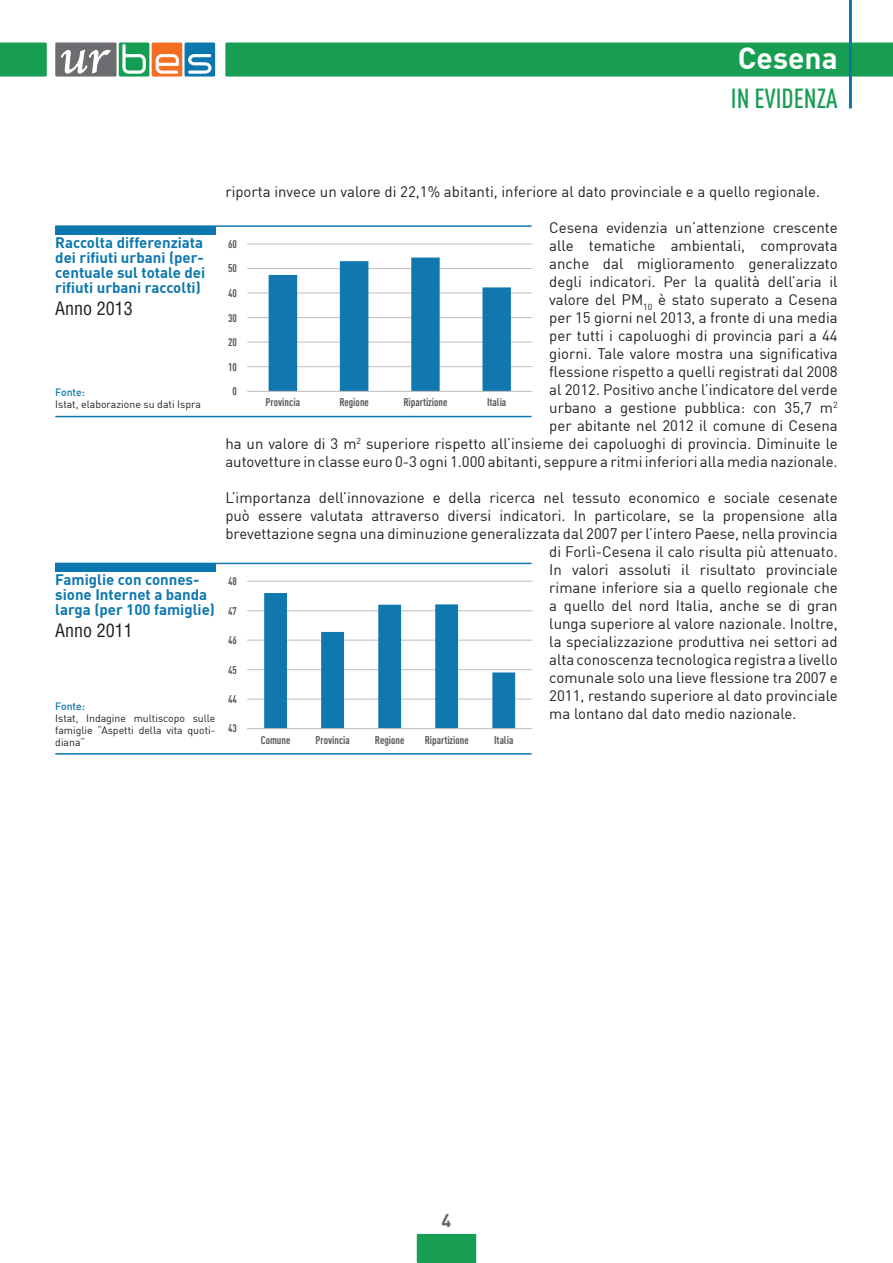
<style>
.page{position:relative;width:893px;height:1263px;background:#fff}
.page>*{position:absolute;margin:0;border:0;box-sizing:border-box;transform-origin:0 0}
.t1{font:700 30px "DIN";color:#fff}
.t2{font:500 27px "DIN Cond";color:#179e52}
.t3{font:condensed 18px "Helvetica LT Std";color:#231f20}
.t4{font:700 18px "DIN";color:#656568}
.t5{font:15px/18px "DIN";color:#231f20;text-align:right}
.t6{font:700 15px/15px "DIN";color:#0c77ae}
.t7{font:700 10.95px "DIN Cond";color:#595959}
.t8{font:10.5px/12px "DIN";color:#231f20;text-align:justify}
.t9{font:500 10.5px "DIN";color:#0c77ae}
</style>
<div class="page">
<div style="left:55px;top:43px;width:62px;height:34px;background:#6c6d70"></div>
<div style="left:119px;top:43px;width:30px;height:34px;background:#159d52;border-radius:2px"></div>
<div style="left:152px;top:43px;width:30px;height:34px;background:#f36e21;border-radius:2px"></div>
<div style="left:185px;top:43px;width:30px;height:34px;background:#0c77ae;border-radius:2px"></div>
<svg style="left:123px;top:44px;width:23px;height:30px"></svg>
<svg style="left:156px;top:54px;width:23px;height:20px"></svg>
<svg style="left:188px;top:54px;width:23px;height:20px"></svg>
<svg style="left:61px;top:49px;width:50px;height:24px"></svg>
<div style="left:225px;top:43px;width:668px;height:34px;background:#179e52"></div>
<div style="left:0;top:43px;width:47px;height:34px;background:#179e52"></div>
<div style="left:417px;top:1234px;width:59px;height:29px;background:#179e52"></div>
<hr style="left:849px;top:0;width:3px;height:108px;background:#0c77ae">
<hr style="left:55px;top:753px;width:476px;height:2px;background:#0c77ae">
<hr style="left:55px;top:563px;width:476px;height:1px;background:#0c77ae">
<div style="left:55px;top:563px;width:160px;height:8px;background:#0c77ae"></div>
<hr style="left:247px;top:699px;width:285px;height:1px;background:#bfbebe">
<hr style="left:247px;top:669px;width:285px;height:1px;background:#bfbebe">
<hr style="left:247px;top:640px;width:285px;height:1px;background:#bfbebe">
<hr style="left:247px;top:610px;width:285px;height:1px;background:#bfbebe">
<hr style="left:247px;top:581px;width:285px;height:1px;background:#bfbebe">
<svg style="left:264px;top:593px;width:251px;height:135px"></svg>
<hr style="left:247px;top:728px;width:285px;height:1px;background:#bfbebe">
<hr style="left:55px;top:416px;width:476px;height:1px;background:#0c77ae">
<hr style="left:55px;top:225px;width:476px;height:2px;background:#0c77ae">
<div style="left:55px;top:226px;width:160px;height:8px;background:#0c77ae"></div>
<hr style="left:247px;top:366px;width:285px;height:1px;background:#bfbebe">
<hr style="left:247px;top:342px;width:285px;height:1px;background:#bfbebe">
<hr style="left:247px;top:317px;width:285px;height:1px;background:#bfbebe">
<hr style="left:247px;top:292px;width:285px;height:1px;background:#bfbebe">
<hr style="left:247px;top:268px;width:285px;height:1px;background:#bfbebe">
<hr style="left:247px;top:243px;width:285px;height:1px;background:#bfbebe">
<svg style="left:269px;top:258px;width:242px;height:133px"></svg>
<hr style="left:247px;top:391px;width:285px;height:1px;background:#bfbebe">
<h1 class="t1" style="left:738px;top:38px;width:101px">Cesena</h1>
<h2 class="t2" style="left:731px;top:82px;width:108px">IN EVIDENZA</h2>
<p class="t5" style="left:225px;top:182px;width:596px">riporta invece un valore di 22,1% abitanti, inferiore al dato provinciale e a quello regionale.</p>
<p class="t5" style="left:225px;top:218px;width:614px">Cesena evidenzia un’attenzione crescente<br>alle tematiche ambientali, comprovata<br>anche dal miglioramento generalizzato<br>degli indicatori. Per la qualità dell’aria il<br>valore del PM<sub>10</sub> è stato superato a Cesena<br>per 15 giorni nel 2013, a fronte di una media<br>per tutti i capoluoghi di provincia pari a 44<br>giorni. Tale valore mostra una significativa<br>flessione rispetto a quelli registrati dal 2008<br>al 2012. Positivo anche l’indicatore del verde<br>urbano a gestione pubblica: con 35,7 m<sup>2<br></sup>per abitante nel 2012 il comune di Cesena<br>ha un valore di 3 m<sup>2</sup> superiore rispetto all’insieme dei capoluoghi di provincia. Diminuite le autovetture in classe euro 0-3 ogni 1.000 abitanti, seppure a ritmi inferiori alla media nazionale.</p>
<p class="t5" style="left:225px;top:488px;width:614px">L’importanza dell’innovazione e della ricerca nel tessuto economico e sociale cesenate</p>
<p class="t5" style="left:225px;top:506px;width:614px">può essere valutata attraverso diversi indicatori. In particolare, se la propensione alla</p>
<p class="t5" style="left:225px;top:524px;width:614px">brevettazione segna una diminuzione generalizzata dal 2007 per l’intero Paese, nella provincia</p>
<p class="t5" style="left:549px;top:542px;width:290px">di Forlì-Cesena il calo risulta più attenuato.</p>
<p class="t5" style="left:549px;top:560px;width:290px">In valori assoluti il risultato provinciale</p>
<p class="t5" style="left:549px;top:578px;width:290px">rimane inferiore sia a quello regionale che</p>
<p class="t5" style="left:549px;top:596px;width:290px">a quello del nord Italia, anche se di gran</p>
<p class="t5" style="left:549px;top:614px;width:290px">lunga superiore al valore nazionale. Inoltre,</p>
<p class="t5" style="left:549px;top:632px;width:290px">la specializzazione produttiva nei settori ad</p>
<p class="t5" style="left:549px;top:650px;width:290px">alta conoscenza tecnologica registra a livello</p>
<p class="t5" style="left:549px;top:668px;width:290px">comunale solo una lieve flessione tra 2007 e</p>
<p class="t5" style="left:549px;top:686px;width:290px">2011, restando superiore al dato provinciale</p>
<p class="t5" style="left:549px;top:704px;width:249px">ma lontano dal dato medio nazionale.</p>
<p class="t6" style="left:55px;top:234px;width:151px">Raccolta differenziata dei rifiuti urbani (per&shy;centuale sul totale dei rifiuti urbani raccolti)</p>
<p class="t3" style="left:55px;top:297px;width:79px">Anno 2013</p>
<p class="t7" style="left:228px;top:237px;width:10px">60</p>
<p class="t7" style="left:228px;top:262px;width:10px">50</p>
<p class="t7" style="left:228px;top:286px;width:10px">40</p>
<p class="t7" style="left:228px;top:311px;width:10px">30</p>
<p class="t7" style="left:228px;top:335px;width:10px">20</p>
<p class="t7" style="left:228px;top:360px;width:10px">10</p>
<p class="t7" style="left:233px;top:385px;width:6px">0</p>
<p class="t9" style="left:55px;top:386px;width:31px">Fonte:</p>
<p class="t8" style="left:55px;top:398px;width:147px">Istat, elaborazione su dati Ispra</p>
<p class="t7" style="left:266px;top:396px;width:36px">Provincia</p>
<p class="t7" style="left:339px;top:396px;width:31px">Regione</p>
<p class="t7" style="left:403px;top:396px;width:46px">Ripartizione</p>
<p class="t7" style="left:487px;top:396px;width:21px">Italia</p>
<p class="t6" style="left:55px;top:572px;width:161px">Famiglie con connes&shy;sione Internet a banda larga (per 100 famiglie)</p>
<p class="t3" style="left:55px;top:619px;width:79px">Anno 2011</p>
<p class="t7" style="left:228px;top:575px;width:10px">48</p>
<p class="t7" style="left:228px;top:604px;width:10px">47</p>
<p class="t7" style="left:228px;top:633px;width:10px">46</p>
<p class="t7" style="left:228px;top:663px;width:10px">45</p>
<p class="t7" style="left:228px;top:692px;width:10px">44</p>
<p class="t9" style="left:55px;top:699px;width:31px">Fonte:</p>
<p class="t8" style="left:55px;top:711px;width:162px">Istat, Indagine multiscopo sulle famiglie “Aspetti della vita quoti&shy;diana“</p>
<p class="t7" style="left:228px;top:722px;width:10px">43</p>
<p class="t7" style="left:261px;top:733px;width:31px">Comune</p>
<p class="t7" style="left:315px;top:733px;width:36px">Provincia</p>
<p class="t7" style="left:375px;top:733px;width:31px">Regione</p>
<p class="t7" style="left:425px;top:733px;width:46px">Ripartizione</p>
<p class="t7" style="left:494px;top:733px;width:21px">Italia</p>
<p class="t4" style="left:442px;top:1209px;width:11px">4</p>
</div>
